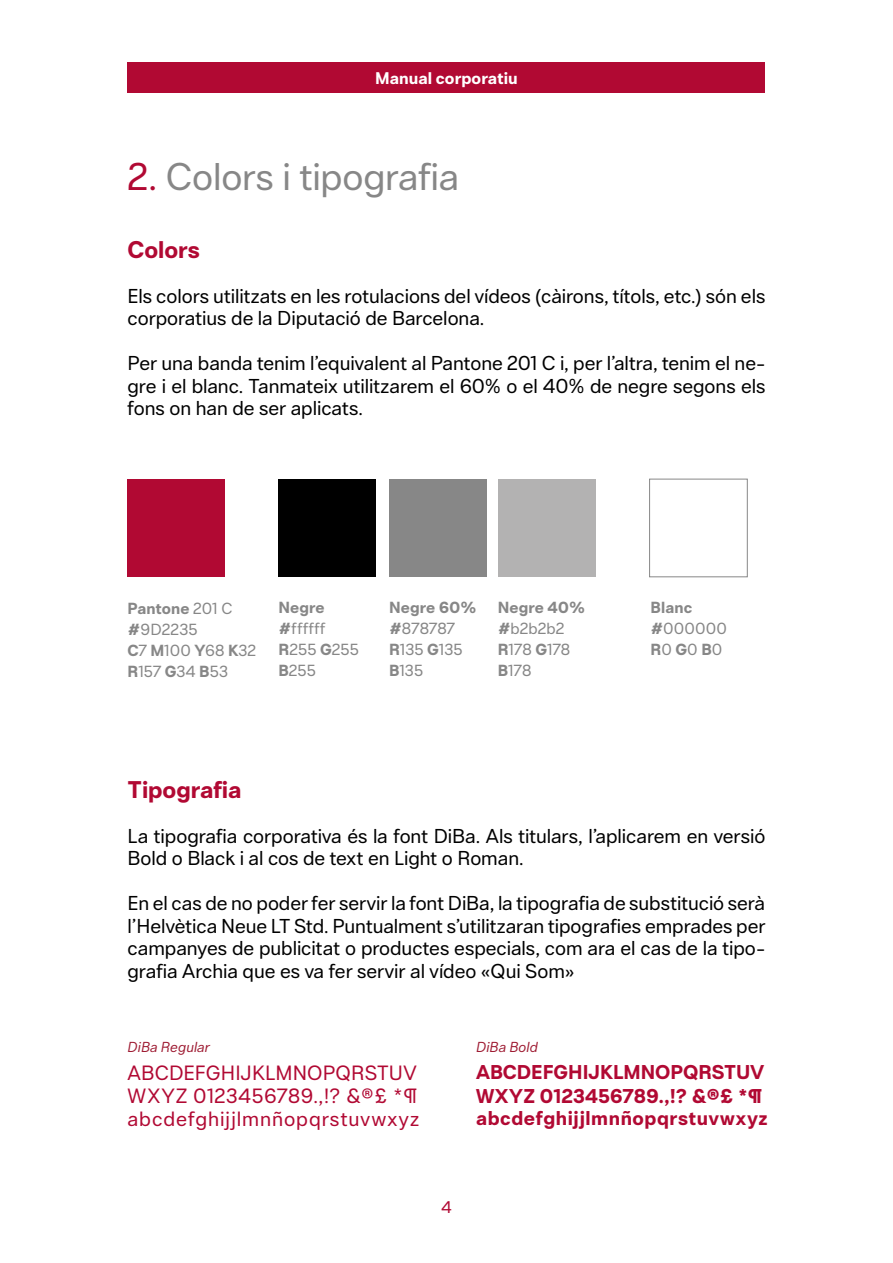
<style>
.page{position:relative;width:893px;height:1263px;background:#fff}
.page>*{position:absolute;margin:0;border:0;box-sizing:border-box;transform-origin:0 0}
.t1{font:36px "Di Ba";letter-spacing:-.005em;color:#878787}
.t2{font:700 22.5px "Di Ba";color:#b10933}
.t3{font:19.2px/23.1px "Di Ba";letter-spacing:.04em;color:#b10933}
.t4{font:18.75px/22.5px "Di Ba";color:#000}
.t5{font:700 18.6px/23.1px "Di Ba";letter-spacing:.01em;color:#b10933}
.t6{font:700 15.75px "Di Ba";letter-spacing:.005em;color:#fff}
.t7{font:15.75px "Di Ba";color:#b10933}
.t8{font:15px/21px "Di Ba";letter-spacing:.01em;color:#878787}
.t9{font:700 15px/21px "Di Ba";letter-spacing:.005em;color:#878787}
.t10{font:italic 13.5px "Di Ba";letter-spacing:.01em;color:#9e1b32}
.s1{color:#b10933}
.s2{font-weight:700}
.s3{font-weight:400}
</style>
<div class="page">
<div style="left:128px;top:62px;width:637px;height:31px;background:#b10933"></div>
<div style="left:649px;top:479px;width:99px;height:98px;background:#fff;border:1px solid #878787"></div>
<div style="left:128px;top:479px;width:97px;height:97px;background:#b10933"></div>
<div style="left:279px;top:479px;width:97px;height:97px;background:#000"></div>
<div style="left:389px;top:479px;width:98px;height:97px;background:#878787"></div>
<div style="left:498px;top:479px;width:98px;height:97px;background:#b3b2b2"></div>
<p class="t6" style="left:375px;top:67px;width:144px">Manual corporatiu</p>
<h1 class="t1" style="left:128px;top:152px;width:333px"><span class="s1">2.</span> Colors i tipografia</h1>
<p class="t2" style="left:128px;top:233px;width:74px">Colors</p>
<p class="t4" style="left:128px;top:284px;width:639px">Els colors utilitzats en les rotulacions del vídeos (càirons, títols, etc.) són els corporatius de la Diputació de Barcelona.</p>
<p class="t4" style="left:128px;top:351px;width:639px;text-align:justify">Per una banda tenim l’equivalent al Pantone 201 C i, per l’altra, tenim el ne&shy;gre i el blanc. Tanmateix utilitzarem el 60% o el 40% de negre segons els fons on han de ser aplicats.</p>
<p class="t8" style="left:128px;top:597px;width:130px"><span class="s2">Pantone</span> 201 C <span class="s2">#</span>9D2235<br><span class="s2">C</span>7 <span class="s2">M</span>100 <span class="s2">Y</span>68 <span class="s2">K</span>32<br><span class="s2">R</span>157 <span class="s2">G</span>34 <span class="s2">B</span>53</p>
<p class="t8" style="left:279px;top:597px;width:82px"><span class="s2">Negre #</span>ffffff<br><span class="s2">R</span>255 <span class="s2">G</span>255<br><span class="s2">B</span>255</p>
<p class="t8" style="left:389px;top:597px;width:89px"><span class="s2">Negre 60% #</span>878787<br><span class="s2">R</span>135 <span class="s2">G</span>135<br><span class="s2">B</span>135</p>
<p class="t8" style="left:498px;top:597px;width:89px"><span class="s2">Negre 40% #</span>b2b2b2<br><span class="s2">R</span>178 <span class="s2">G</span>178<br><span class="s2">B</span>178</p>
<p class="t9" style="left:651px;top:596px;width:78px">Blanc #<span class="s3">000000<br></span>R<span class="s3">0</span> G<span class="s3">0</span> B<span class="s3">0</span></p>
<p class="t2" style="left:128px;top:773px;width:115px">Tipografia</p>
<p class="t4" style="left:128px;top:824px;width:639px">La tipografia corporativa és la font DiBa. Als titulars, l’aplicarem en versió<br>Bold o Black i al cos de text en Light o Roman.</p>
<p class="t4" style="left:128px;top:891px;width:639px;text-align:justify">En el cas de no poder fer servir la font DiBa, la tipografia de substitució serà l’Helvètica Neue LT Std. Puntualment s’utilitzaran tipografies emprades per campanyes de publicitat o productes especials, com ara el cas de la tipo&shy;grafia Archia que es va fer servir al vídeo «Qui Som»</p>
<p class="t10" style="left:128px;top:1037px;width:84px">DiBa Regular</p>
<p class="t3" style="left:128px;top:1060px;width:293px">ABCDEFGHIJKLMNOPQRSTUV<br>WXYZ 0123456789.,!? &amp;®£ *¶ abcdefghijjlmnñopqrstuvwxyz</p>
<p class="t10" style="left:476px;top:1037px;width:63px">DiBa Bold</p>
<p class="t5" style="left:476px;top:1060px;width:293px">ABCDEFGHIJKLMNOPQRSTUV<br>WXYZ 0123456789.,!? &amp;®£ *¶ abcdefghijjlmnñopqrstuvwxyz</p>
<p class="t7" style="left:441px;top:1196px;width:12px">4</p>
</div>
